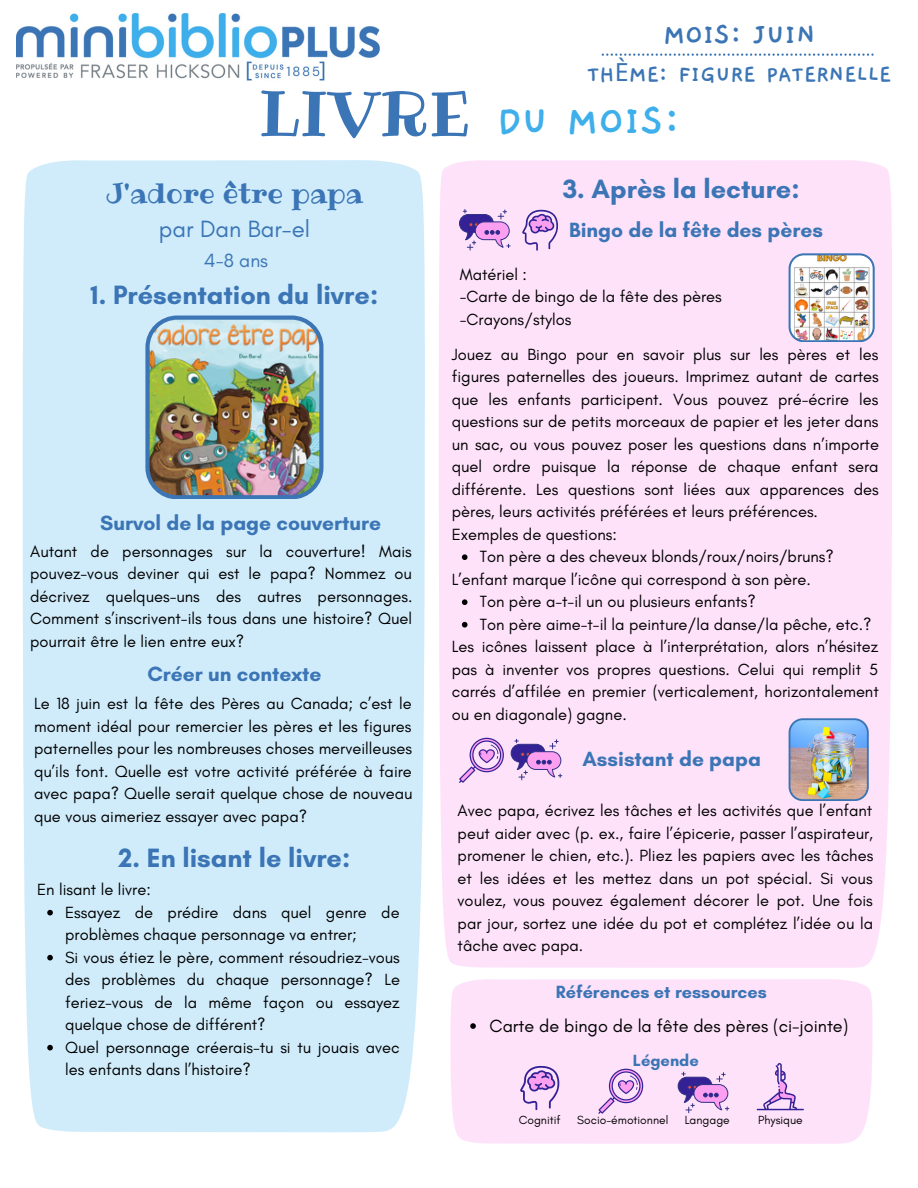
<style>
.page{position:relative;width:918px;height:1188px;background:#fff}
.page>*{position:absolute;margin:0;border:0;box-sizing:border-box;transform-origin:0 0}
.t1{font:62.55px "Ribeye";color:#3b75b5}
.t2{font:700 44.7px "Gaegu";color:#3eafeb}
.t3{font:700 31.05px "Gaegu";color:#3b75b5}
.t4{font:27.75px "Ribeye";color:#3b75b5}
.t5{font:700 27px "Glacial Indifference";color:#3b75b5}
.t6{font:700 25.05px "Gaegu";color:#3b75b5}
.t7{font:24px "Glacial Indifference";color:#3b75b5}
.t8{font:700 21px "Glacial Indifference";color:#3b75b5}
.t9{font:19.5px "Glacial Indifference";color:#3b75b5}
.t10{font:18px "Glacial Indifference";color:#000}
.t11{font:700 18px "Glacial Indifference";color:#3b75b5}
.t12{font:16.5px/22.5px "Glacial Indifference";color:#000;text-align:justify}
.t13{font:700 16.5px "Glacial Indifference";color:#3b75b5}
.t14{font:12px "Glacial Indifference";color:#000}
.s1{font-family:"Noto Sans";font-weight:400}
</style>
<div class="page">
<div style="left:439px;top:160px;width:453px;height:808px;background:#fee2fa"></div>
<div style="left:23px;top:160px;width:402px;height:972px;background:#d0ecfb"></div>
<svg style="left:602px;top:54px;width:272px;height:2px"></svg>
<img style="left:17px;top:13px;width:362px;height:68px">
<svg style="left:522px;top:209px;width:36px;height:42px;background:#cfade1"></svg>
<svg style="left:459px;top:737px;width:45px;height:46px;background:#dab6e7"></svg>
<img style="left:145px;top:316px;width:178px;height:183px">
<svg style="left:511px;top:739px;width:51px;height:41px;background:#c09ad6"></svg>
<svg style="left:47px;top:910px;width:6px;height:5px"></svg>
<svg style="left:47px;top:955px;width:6px;height:5px"></svg>
<svg style="left:47px;top:1045px;width:6px;height:5px"></svg>
<div style="left:450px;top:979px;width:422px;height:165px;background:#fee2fa"></div>
<svg style="left:678px;top:1072px;width:51px;height:41px;background:#c09ad6"></svg>
<svg style="left:757px;top:1063px;width:47px;height:47px;background:#e0c1ea"></svg>
<svg style="left:520px;top:1065px;width:39px;height:45px;background:#ceace1"></svg>
<svg style="left:598px;top:1068px;width:45px;height:46px;background:#dab6e7"></svg>
<svg style="left:459px;top:209px;width:51px;height:41px;background:#c09ad6"></svg>
<img style="left:789px;top:253px;width:86px;height:89px">
<svg style="left:462px;top:554px;width:6px;height:6px"></svg>
<svg style="left:462px;top:599px;width:6px;height:6px"></svg>
<svg style="left:462px;top:622px;width:6px;height:6px"></svg>
<img style="left:789px;top:718px;width:80px;height:83px">
<svg style="left:470px;top:1023px;width:6px;height:6px"></svg>
<p class="t3" style="left:663px;top:19px;width:154px">MOIS: JUIN</p>
<p class="t1" style="left:259px;top:71px;width:213px">LIVRE</p>
<p class="t6" style="left:587px;top:62px;width:306px">TH<span class="s1">È</span>ME: FIGURE PATERNELLE</p>
<p class="t2" style="left:496px;top:99px;width:185px">DU MOIS:</p>
<p class="t4" style="left:106px;top:175px;width:258px">J'adore être papa</p>
<p class="t7" style="left:159px;top:214px;width:153px">par Dan Bar-el</p>
<p class="t9" style="left:204px;top:248px;width:66px">4-8 ans</p>
<p class="t5" style="left:91px;top:278px;width:289px">1. Présentation du livre:</p>
<p class="t8" style="left:100px;top:510px;width:283px">Survol de la page couverture</p>
<p class="t12" style="left:30px;top:540px;width:384px">Autant de personnages sur la couverture! Mais pouvez-vous deviner qui est le papa? Nommez ou décrivez quelques-uns des autres personnages.<br>Comment s’inscrivent-ils tous dans une histoire? Quel pourrait être le lien entre eux?</p>
<p class="t8" style="left:147px;top:661px;width:176px">Créer un contexte</p>
<p class="t12" style="left:34px;top:692px;width:380px">Le 18 juin est la fête des Pères au Canada; c’est le moment idéal pour remercier les pères et les figures paternelles pour les nombreuses choses merveilleuses qu’ils font. Quelle est votre activité préférée à faire avec papa? Quelle serait quelque chose de nouveau que vous aimeriez essayer avec papa?</p>
<p class="t5" style="left:119px;top:841px;width:233px">2. En lisant le livre:</p>
<p class="t12" style="left:37px;top:878px;width:115px">En lisant le livre:</p>
<p class="t12" style="left:65px;top:901px;width:336px">Essayez de prédire dans quel genre de problèmes chaque personnage va entrer;</p>
<p class="t12" style="left:65px;top:946px;width:336px">Si vous étiez le père, comment résoudriez-vous des problèmes du chaque personnage? Le feriez-vous de la même façon ou essayez quelque chose de différent?</p>
<p class="t12" style="left:65px;top:1036px;width:336px">Quel personnage créerais-tu si tu jouais avec les enfants dans l’histoire?</p>
<p class="t5" style="left:563px;top:172px;width:239px">3. Après la lecture:</p>
<p class="t8" style="left:569px;top:217px;width:255px">Bingo de la fête des pères</p>
<p class="t12" style="left:460px;top:263px;width:69px">Matériel :</p>
<p class="t12" style="left:460px;top:285px;width:264px">-Carte de bingo de la fête des pères</p>
<p class="t12" style="left:460px;top:308px;width:113px">-Crayons/stylos</p>
<p class="t12" style="left:452px;top:343px;width:429px">Jouez au Bingo pour en savoir plus sur les pères et les figures paternelles des joueurs. Imprimez autant de cartes que les enfants participent. Vous pouvez pré-écrire les questions sur de petits morceaux de papier et les jeter dans un sac, ou vous pouvez poser les questions dans n’importe quel ordre puisque la réponse de chaque enfant sera différente. Les questions sont liées aux apparences des pères, leurs activités préférées et leurs préférences.</p>
<p class="t12" style="left:452px;top:523px;width:167px">Exemples de questions:</p>
<p class="t12" style="left:452px;top:568px;width:360px">L’enfant marque l’icône qui correspond à son père.</p>
<p class="t12" style="left:480px;top:545px;width:356px">Ton père a des cheveux blonds/roux/noirs/bruns?</p>
<p class="t12" style="left:480px;top:590px;width:278px">Ton père a-t-il un ou plusieurs enfants?</p>
<p class="t12" style="left:480px;top:613px;width:393px">Ton père aime-t-il la peinture/la danse/la pêche, etc.?</p>
<p class="t12" style="left:452px;top:635px;width:429px">Les icônes laissent place à l’interprétation, alors n’hésitez pas à inventer vos propres questions. Celui qui remplit 5 carrés d’affilée en premier (verticalement, horizontalement ou en diagonale) gagne.</p>
<p class="t8" style="left:583px;top:746px;width:180px">Assistant de papa</p>
<p class="t12" style="left:458px;top:799px;width:417px">Avec papa, écrivez les tâches et les activités que l’enfant peut aider avec (p. ex., faire l’épicerie, passer l’aspirateur, promener le chien, etc.). Pliez les papiers avec les tâches et les idées et les mettez dans un pot spécial. Si vous voulez, vous pouvez également décorer le pot. Une fois par jour, sortez une idée du pot et complétez l’idée ou la tâche avec papa.</p>
<p class="t11" style="left:556px;top:981px;width:213px">Références et ressources</p>
<p class="t10" style="left:490px;top:1015px;width:360px">Carte de bingo de la fête des pères (ci-jointe)</p>
<p class="t13" style="left:633px;top:1050px;width:67px">Légende</p>
<p class="t14" style="left:519px;top:1113px;width:43px">Cognitif</p>
<p class="t14" style="left:577px;top:1113px;width:93px">Socio-émotionnel</p>
<p class="t14" style="left:685px;top:1113px;width:47px">Langage</p>
<p class="t14" style="left:758px;top:1113px;width:46px">Physique</p>
</div>
